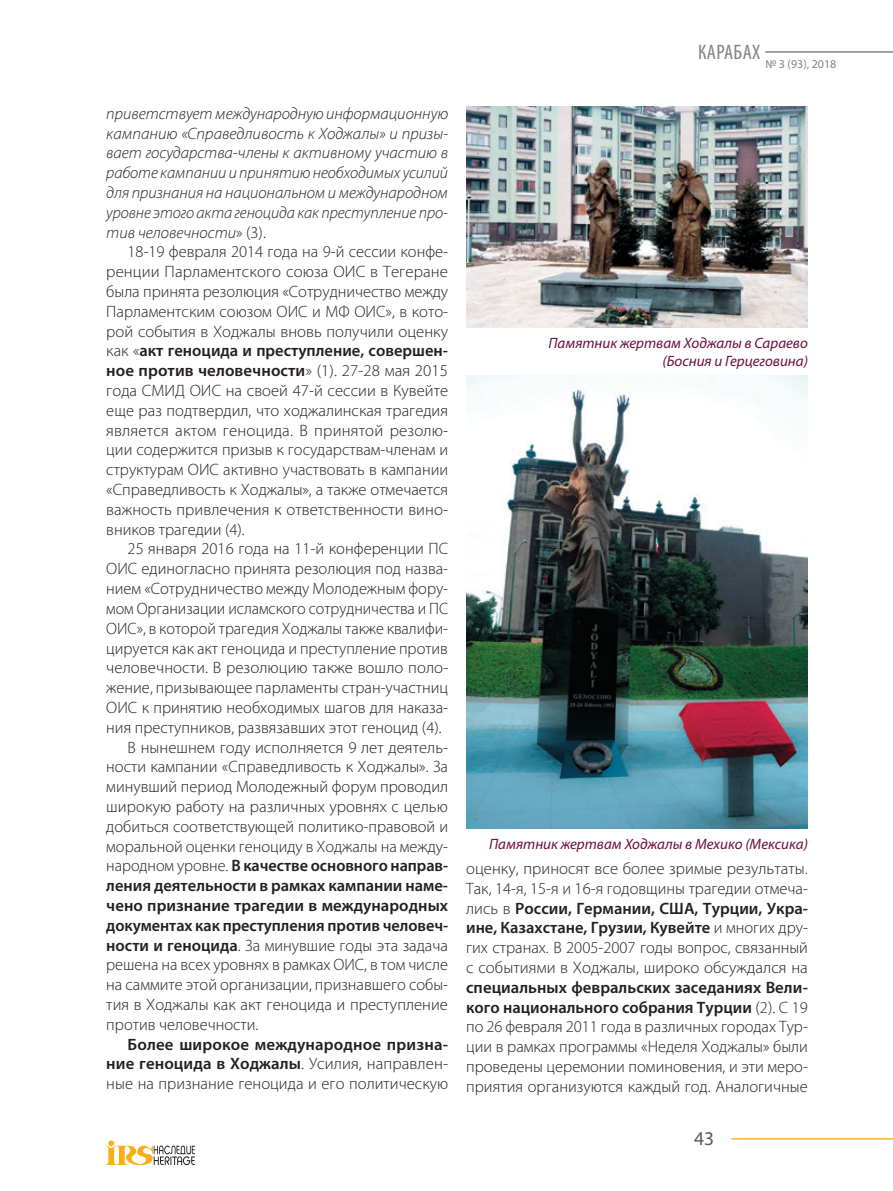
<style>
.page{position:relative;width:893px;height:1191px;background:#fff}
.page>*{position:absolute;margin:0;border:0;box-sizing:border-box;transform-origin:0 0}
.t1{font:condensed 21px "Myriad Pro";letter-spacing:.02em;color:#808285}
.t2{font:19.5px "Myriad Pro";color:#57585a}
.t3{font:300 16.5px/19.8px "Myriad Pro";color:#231f20;text-align:justify}
.t4{font:600 16.5px "Myriad Pro";color:#231f20}
.t5{font:italic 300 16.5px "Myriad Pro";color:#231f20}
.t6{font:italic 15px/18px "Myriad Pro";color:#6c0e3c;text-align:right}
.t7{font:12px "Myriad Pro";color:#808285}
.s1{font-style:normal}
.s2{font-weight:300}
.s3{font-weight:600}
</style>
<div class="page">
<hr style="left:765px;top:51px;width:128px;height:2px;background:#808285">
<hr style="left:731px;top:1138px;width:162px;height:1px;background:#fbb033">
<svg style="left:106px;top:1140px;width:89px;height:25px"></svg>
<img style="left:466px;top:106px;width:342px;height:221px">
<img style="left:466px;top:375px;width:342px;height:453px">
<p class="t5" style="left:106px;top:104px;width:343px">приветствует международную информационную</p>
<p class="t5" style="left:106px;top:124px;width:343px">кампанию «Справедливость к Ходжалы» и призы-</p>
<p class="t5" style="left:106px;top:144px;width:343px">вает государства-члены к активному участию в</p>
<p class="t5" style="left:106px;top:164px;width:343px">работе кампании и принятию необходимых усилий</p>
<p class="t5" style="left:106px;top:184px;width:343px">для признания на национальном и международном</p>
<p class="t5" style="left:106px;top:203px;width:343px">уровне этого акта геноцида как преступление про-</p>
<p class="t5" style="left:106px;top:223px;width:161px">тив человечности<span class="s1">» (3).</span></p>
<p class="t3" style="left:128px;top:242px;width:322px">18-19 февраля 2014 года на 9-й сессии конфе-</p>
<p class="t3" style="left:106px;top:262px;width:343px">ренции Парламентского союза ОИС в Тегеране</p>
<p class="t3" style="left:106px;top:282px;width:343px">была принята резолюция «Сотрудничество между</p>
<p class="t3" style="left:106px;top:302px;width:343px">Парламентским союзом ОИС и МФ ОИС», в кото-</p>
<p class="t3" style="left:106px;top:321px;width:343px">рой события в Ходжалы вновь получили оценку</p>
<p class="t4" style="left:106px;top:340px;width:343px"><span class="s2">как «</span>акт геноцида и преступление, совершен-</p>
<p class="t4" style="left:106px;top:360px;width:343px">ное против человечности<span class="s2">» (1). 27-28 мая 2015</span></p>
<p class="t3" style="left:106px;top:381px;width:343px">года СМИД ОИС на своей 47-й сессии в Кувейте</p>
<p class="t3" style="left:106px;top:401px;width:343px">еще раз подтвердил, что ходжалинская трагедия</p>
<p class="t3" style="left:106px;top:420px;width:343px">является актом геноцида. В принятой резолю-</p>
<p class="t3" style="left:106px;top:440px;width:343px">ции содержится призыв к государствам-членам и</p>
<p class="t3" style="left:106px;top:460px;width:343px">структурам ОИС активно участвовать в кампании</p>
<p class="t3" style="left:106px;top:480px;width:343px">«Справедливость к Ходжалы», а также отмечается</p>
<p class="t3" style="left:106px;top:500px;width:343px">важность привлечения к ответственности вино-</p>
<p class="t3" style="left:106px;top:519px;width:140px">вников трагедии (4).</p>
<p class="t3" style="left:128px;top:539px;width:322px">25 января 2016 года на 11-й конференции ПС</p>
<p class="t3" style="left:106px;top:559px;width:343px">ОИС единогласно принята резолюция под назва-</p>
<p class="t3" style="left:106px;top:579px;width:343px">нием «Сотрудничество между Молодежным фору-</p>
<p class="t3" style="left:106px;top:599px;width:344px">мом Организации исламского сотрудничества и ПС</p>
<p class="t3" style="left:106px;top:618px;width:343px">ОИС», в которой трагедия Ходжалы также квалифи-</p>
<p class="t3" style="left:106px;top:638px;width:343px">цируется как акт геноцида и преступление против</p>
<p class="t3" style="left:106px;top:658px;width:343px">человечности. В резолюцию также вошло поло-</p>
<p class="t3" style="left:106px;top:678px;width:343px">жение, призывающее парламенты стран-участниц</p>
<p class="t3" style="left:106px;top:698px;width:343px">ОИС к принятию необходимых шагов для наказа-</p>
<p class="t3" style="left:106px;top:717px;width:337px">ния преступников, развязавших этот геноцид (4).</p>
<p class="t3" style="left:128px;top:737px;width:322px">В нынешнем году исполняется 9 лет деятель-</p>
<p class="t3" style="left:106px;top:757px;width:343px">ности кампании «Справедливость к Ходжалы». За</p>
<p class="t3" style="left:106px;top:777px;width:343px">минувший период Молодежный форум проводил</p>
<p class="t3" style="left:106px;top:797px;width:343px">широкую работу на различных уровнях с целью</p>
<p class="t3" style="left:106px;top:816px;width:343px">добиться соответствующей политико-правовой и</p>
<p class="t3" style="left:106px;top:836px;width:343px">моральной оценки геноциду в Ходжалы на между-</p>
<p class="t4" style="left:106px;top:855px;width:343px"><span class="s2">народном уровне.</span> В качестве основного направ-</p>
<p class="t4" style="left:106px;top:875px;width:343px">ления деятельности в рамках кампании наме-</p>
<p class="t4" style="left:106px;top:895px;width:343px">чено признание трагедии в международных</p>
<p class="t4" style="left:106px;top:914px;width:343px">документах как преступления против человеч-</p>
<p class="t3" style="left:106px;top:935px;width:343px"><span class="s3">ности и геноцида</span>. За минувшие годы эта задача</p>
<p class="t3" style="left:106px;top:955px;width:343px">решена на всех уровнях в рамках ОИС, в том числе</p>
<p class="t3" style="left:106px;top:975px;width:343px">на саммите этой организации, признавшего собы-</p>
<p class="t3" style="left:106px;top:995px;width:343px">тия в Ходжалы как акт геноцида и преступление</p>
<p class="t3" style="left:106px;top:1014px;width:154px">против человечности.</p>
<p class="t4" style="left:128px;top:1033px;width:322px">Более широкое международное призна-</p>
<p class="t4" style="left:106px;top:1053px;width:343px">ние геноцида в Xоджалы<span class="s2">. Усилия, направлен-</span></p>
<p class="t3" style="left:106px;top:1074px;width:343px">ные на признание геноцида и его политическую</p>
<p class="t1" style="left:698px;top:39px;width:64px">КАРАБАХ</p>
<p class="t7" style="left:765px;top:56px;width:73px">№ 3 (93), 2018</p>
<p class="t6" style="left:548px;top:334px;width:261px">Памятник жертвам Ходжалы в Сараево (Босния и Герцеговина)</p>
<p class="t6" style="left:489px;top:834px;width:320px">Памятник жертвам Ходжалы в Мехико (Мексика)</p>
<p class="t3" style="left:466px;top:859px;width:343px">оценку, приносят все более зримые результаты.<br>Так, 14-я, 15-я и 16-я годовщины трагедии отмеча&shy;лись в <span class="s3">России, Германии, США, Турции, Укра&shy;ине, Казахстане, Грузии, Кувейте</span> и многих дру&shy;гих странах. В 2005-2007 годы вопрос, связанный с событиями в Ходжалы, широко обсуждался на <span class="s3">специальных февральских заседаниях Вели&shy;кого национального собрания Турции</span> (2). С 19 по 26 февраля 2011 года в различных городах Тур&shy;ции в рамках программы «Неделя Ходжалы» были проведены церемонии поминовения, и эти меро&shy;приятия организуются каждый год. Аналогичные</p>
<p class="t2" style="left:694px;top:1126px;width:22px">43</p>
</div>
